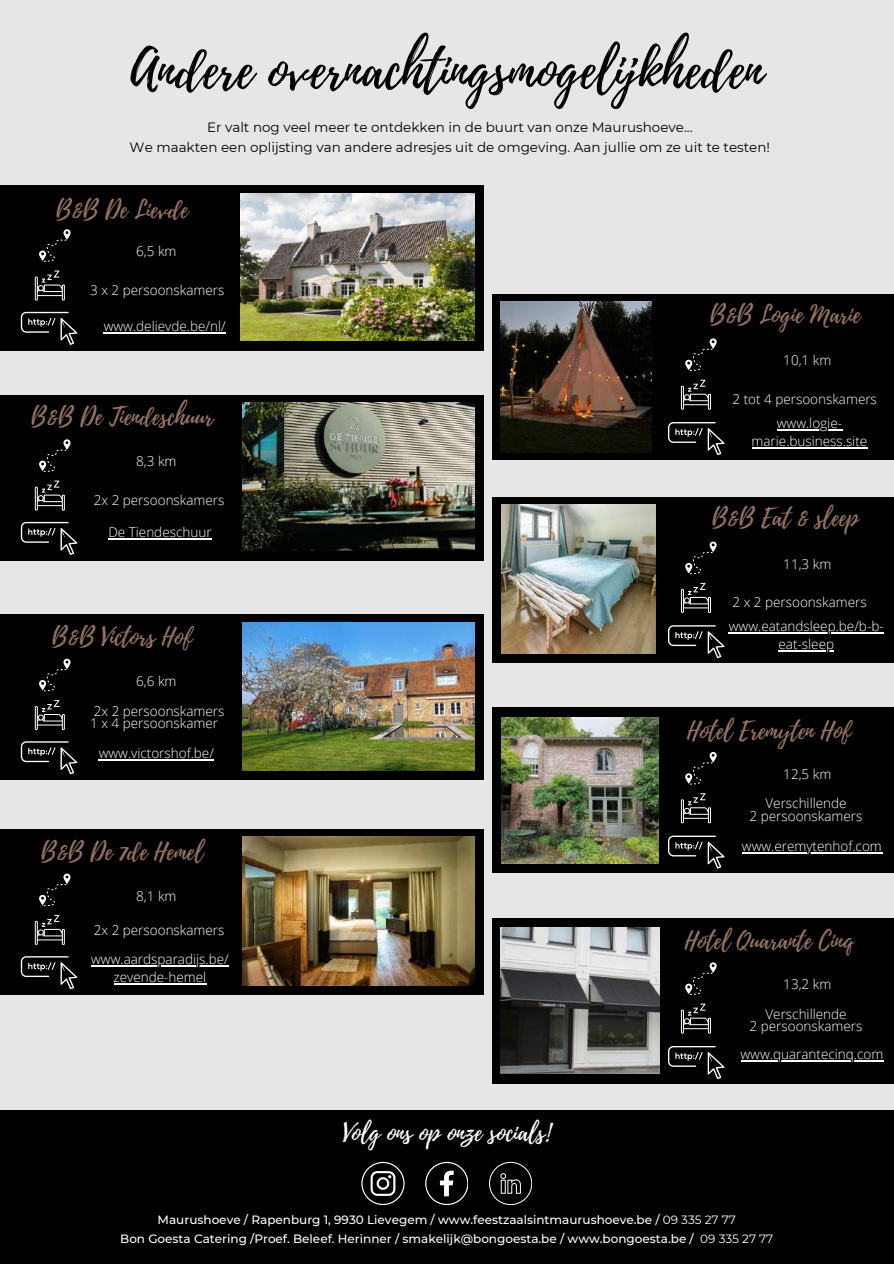
<style>
.page{position:relative;width:894px;height:1264px;background:#fff}
.page>*{position:absolute;margin:0;border:0;box-sizing:border-box;transform-origin:0 0}
.t1{font:52.5px "Playlist Script";color:#000}
.t2{font:24px "Playlist Script";color:#967262}
.t3{font:24px "Playlist Script";color:#fff}
.t4{font:300 13.5px/18px "Open Sans";color:#fffffe;text-align:center}
.t5{font:13.5px/20.2px "Montserrat";color:#000;text-align:center}
.t6{font:500 12px "Montserrat";color:#fffffe}
.s1{font-weight:400}
</style>
<div class="page">
<div style="left:0;top:0;width:893px;height:1263px;background:#e6e6e6"></div>
<div style="left:0;top:185px;width:483px;height:165px;background:#000"></div>
<div style="left:0;top:395px;width:483px;height:165px;background:#000"></div>
<hr style="left:108px;top:538px;width:104px;height:1px;background:#fffffe">
<svg style="left:39px;top:229px;width:32px;height:33px"></svg>
<svg style="left:35px;top:270px;width:30px;height:30px"></svg>
<svg style="left:21px;top:312px;width:56px;height:32px"></svg>
<img style="left:240px;top:194px;width:234px;height:146px">
<div style="left:492px;top:294px;width:401px;height:165px;background:#000"></div>
<svg style="left:39px;top:439px;width:32px;height:33px"></svg>
<svg style="left:35px;top:480px;width:30px;height:30px"></svg>
<svg style="left:21px;top:522px;width:56px;height:32px"></svg>
<svg style="left:685px;top:338px;width:31px;height:33px"></svg>
<svg style="left:680px;top:380px;width:30px;height:30px"></svg>
<svg style="left:668px;top:422px;width:56px;height:32px"></svg>
<img style="left:500px;top:301px;width:151px;height:151px">
<img style="left:242px;top:403px;width:232px;height:147px">
<div style="left:492px;top:497px;width:401px;height:165px;background:#000"></div>
<hr style="left:728px;top:632px;width:155px;height:1px;background:#fffffe">
<hr style="left:778px;top:650px;width:56px;height:1px;background:#fffffe">
<svg style="left:685px;top:541px;width:31px;height:33px"></svg>
<svg style="left:680px;top:583px;width:30px;height:30px"></svg>
<svg style="left:668px;top:625px;width:56px;height:33px"></svg>
<img style="left:501px;top:504px;width:154px;height:149px">
<div style="left:0;top:614px;width:483px;height:165px;background:#000"></div>
<hr style="left:99px;top:759px;width:115px;height:1px;background:#fffffe">
<svg style="left:39px;top:658px;width:32px;height:33px"></svg>
<svg style="left:35px;top:700px;width:30px;height:30px"></svg>
<svg style="left:21px;top:741px;width:56px;height:33px"></svg>
<img style="left:242px;top:622px;width:232px;height:148px">
<div style="left:492px;top:707px;width:401px;height:166px;background:#000"></div>
<hr style="left:741px;top:852px;width:140px;height:1px;background:#fffffe">
<svg style="left:685px;top:752px;width:31px;height:32px"></svg>
<svg style="left:680px;top:793px;width:30px;height:30px"></svg>
<svg style="left:668px;top:835px;width:56px;height:33px"></svg>
<img style="left:501px;top:717px;width:157px;height:146px">
<div style="left:0;top:829px;width:483px;height:165px;background:#000"></div>
<hr style="left:91px;top:965px;width:138px;height:1px;background:#fffffe">
<hr style="left:114px;top:983px;width:92px;height:1px;background:#fffffe">
<svg style="left:39px;top:873px;width:32px;height:33px"></svg>
<svg style="left:35px;top:914px;width:30px;height:30px"></svg>
<svg style="left:21px;top:956px;width:56px;height:32px"></svg>
<img style="left:242px;top:836px;width:232px;height:149px">
<div style="left:492px;top:918px;width:401px;height:165px;background:#000"></div>
<hr style="left:740px;top:1060px;width:143px;height:1px;background:#fffffe">
<svg style="left:685px;top:962px;width:31px;height:33px"></svg>
<svg style="left:680px;top:1003px;width:30px;height:30px"></svg>
<svg style="left:668px;top:1046px;width:56px;height:32px"></svg>
<img style="left:500px;top:927px;width:158px;height:146px">
<hr style="left:104px;top:332px;width:122px;height:1px;background:#fffffe">
<hr style="left:776px;top:429px;width:65px;height:1px;background:#fffffe">
<hr style="left:751px;top:447px;width:116px;height:1px;background:#fffffe">
<div style="left:0;top:1110px;width:893px;height:153px;background:#000"></div>
<svg style="left:361px;top:1161px;width:43px;height:43px"></svg>
<svg style="left:425px;top:1161px;width:43px;height:43px"></svg>
<svg style="left:489px;top:1161px;width:42px;height:43px"></svg>
<h1 class="t1" style="left:130px;top:33px;width:634px">Andere overnachtingsmogelijkheden</h1>
<p class="t5" style="left:130px;top:117px;width:641px">Er valt nog veel meer te ontdekken in de buurt van onze Maurushoeve...<br>We maakten een oplijsting van andere adresjes uit de omgeving. Aan jullie om ze uit te testen!</p>
<h2 class="t2" style="left:56px;top:192px;width:133px">B&amp;B De Lievde</h2>
<p class="t4" style="left:136px;top:242px;width:42px">6,5 km</p>
<p class="t4" style="left:90px;top:280px;width:136px">3 x 2 persoonskamers</p>
<p class="t4" style="left:104px;top:317px;width:123px">www.delievde.be/nl/</p>
<h2 class="t2" style="left:31px;top:400px;width:183px">B&amp;B De Tiendeschuur</h2>
<p class="t4" style="left:136px;top:452px;width:42px">8,3 km</p>
<p class="t4" style="left:94px;top:490px;width:132px">2x 2 persoonskamers</p>
<p class="t4" style="left:108px;top:523px;width:105px">De Tiendeschuur</p>
<h2 class="t2" style="left:52px;top:619px;width:141px">B&amp;B Victors Hof</h2>
<p class="t4" style="left:136px;top:671px;width:42px">6,6 km</p>
<p class="t4" style="left:90px;top:704px;width:136px;line-height:12.3px;text-align:left">2x 2 persoonskamers<br>1 x 4 persoonskamer</p>
<p class="t4" style="left:99px;top:744px;width:117px">www.victorshof.be/</p>
<h2 class="t2" style="left:710px;top:297px;width:152px">B&amp;B Logie Marie</h2>
<p class="t4" style="left:783px;top:351px;width:49px">10,1 km</p>
<p class="t4" style="left:732px;top:390px;width:146px">2 tot 4 persoonskamers</p>
<p class="t4" style="left:751px;top:413px;width:117px">www.logie&shy;marie.business.site</p>
<h2 class="t2" style="left:712px;top:500px;width:148px">B&amp;B Eat &amp; sleep</h2>
<p class="t4" style="left:783px;top:554px;width:49px">11,3 km</p>
<p class="t4" style="left:732px;top:593px;width:136px">2 x 2 persoonskamers</p>
<p class="t4" style="left:728px;top:616px;width:156px">www.eatandsleep.be/b-b&shy;eat-sleep</p>
<h2 class="t2" style="left:686px;top:713px;width:166px">Hotel Eremyten Hof</h2>
<p class="t4" style="left:765px;top:759px;width:83px;line-height:29.4px">12,5 km<br>Verschillende</p>
<p class="t4" style="left:749px;top:806px;width:114px">2 persoonskamers</p>
<h2 class="t2" style="left:41px;top:834px;width:163px">B&amp;B De 7de Hemel</h2>
<p class="t4" style="left:136px;top:886px;width:42px">8,1 km</p>
<p class="t4" style="left:94px;top:920px;width:132px">2x 2 persoonskamers</p>
<h2 class="t2" style="left:684px;top:923px;width:170px">Hotel Quarante Cinq</h2>
<p class="t4" style="left:765px;top:969px;width:83px;line-height:29.4px">13,2 km<br>Verschillende</p>
<p class="t4" style="left:749px;top:1016px;width:114px">2 persoonskamers</p>
<p class="t4" style="left:741px;top:837px;width:141px">www.eremytenhof.com</p>
<p class="t4" style="left:91px;top:950px;width:139px">www.aardsparadijs.be/ zevende-hemel</p>
<h2 class="t3" style="left:343px;top:1115px;width:208px">Volg ons op onze socials!</h2>
<p class="t4" style="left:740px;top:1045px;width:144px">www.quarantecinq.com</p>
<p class="t6" style="left:158px;top:1212px;width:579px">Maurushoeve / Rapenburg 1, 9930 Lievegem / www.feestzaalsintmaurushoeve.be / <span class="s1">09 335 27 77</span></p>
<p class="t6" style="left:120px;top:1230px;width:654px">Bon Goesta Catering /Proef. Beleef. Herinner / smakelijk@bongoesta.be / www.bongoesta.be / <span class="s1">09 335 27 77</span></p>
</div>
